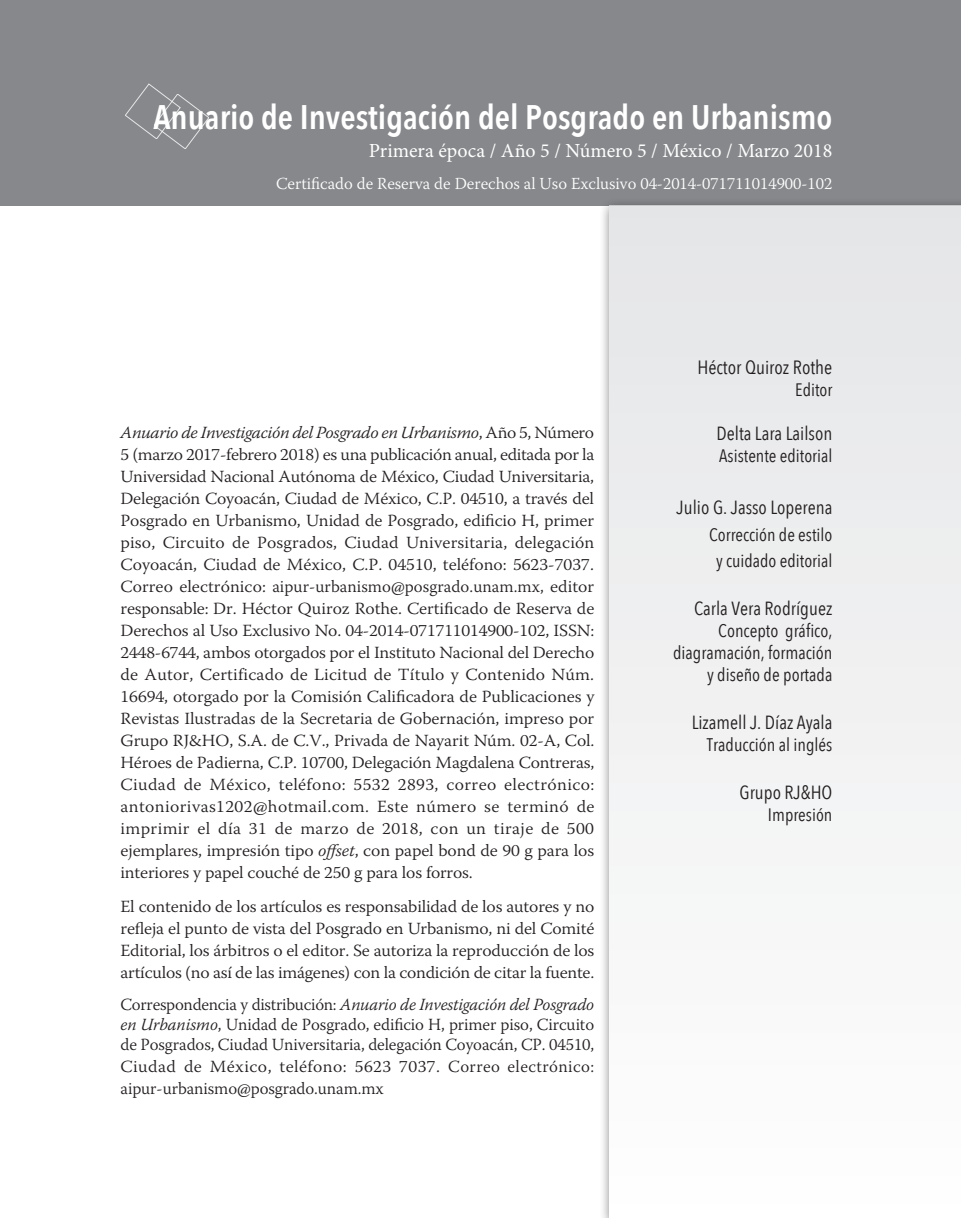
<style>
.page{position:relative;width:961px;height:1218px;background:#fff}
.page>*{position:absolute;margin:0;border:0;box-sizing:border-box;transform-origin:0 0}
.t1{font:600 34px "Avenir Next Condensed";color:#fff}
.t2{font:20px "Minion Pro";color:#fff}
.t3{font:19.2px "Avenir Next Condensed";color:#231f20}
.t4{font:19px "Avenir Next Condensed";color:#231f20}
.t5{font:18.2px/22px "Avenir Next Condensed";color:#231f20;text-align:right}
.t6{font:18px/26px "Avenir Next Condensed";color:#231f20;text-align:center}
.t7{font:300 17px/22px "Warnock Pro";letter-spacing:-.005em;color:#231f20;text-align:justify;scale:1.05 1}
.t8{font:300 17px/20px "Warnock Pro";letter-spacing:-.005em;color:#231f20;text-align:justify}
.t9{font:300 17px/22px "Warnock Pro";letter-spacing:.025em;color:#231f20;scale:1.05 1}
.t10{font:300 16.8px "Warnock Pro";color:#fff}
.s1{font-style:italic}
</style>
<div class="page">
<div style="left:0;top:0;width:961px;height:206px;background:#86888b"></div>
<div style="left:599px;top:197px;width:362px;height:1020px;background:#231f20;opacity:.75"></div>
<div style="left:610px;top:206px;width:351px;height:1011px;background:#f1f1f2"></div>
<svg style="left:125px;top:84px;width:84px;height:65px"></svg>
<h1 class="t1" style="left:153px;top:96px;width:680px">Anuario de Investigación del Posgrado en Urbanismo</h1>
<p class="t2" style="left:369px;top:137px;width:465px">Primera época / Año 5 / Número 5 / México / Marzo 2018</p>
<p class="t10" style="left:276px;top:173px;width:558px">Certificado de Reserva de Derechos al Uso Exclusivo 04-2014-071711014900-102</p>
<p class="t7" style="left:121px;top:421px;width:453px"><span class="s1">Anuario de Investigación del Posgrado en Urbanismo</span>, Año 5, Número 5 (marzo 2017-febrero 2018) es una publicación anual, editada por la Universidad Nacional Autónoma de México, Ciudad Universitaria, Delegación Coyoacán, Ciudad de México, C.P. 04510, a través del Posgrado en Urbanismo, Unidad de Posgrado, edificio H, primer piso, Circuito de Posgrados, Ciudad Universitaria, delegación Coyoacán, Ciudad de México, C.P. 04510, teléfono: 5623-7037.<br>Correo electrónico: aipur-urbanismo@posgrado.unam.mx, editor responsable: Dr. Héctor Quiroz Rothe. Certificado de Reserva de Derechos al Uso Exclusivo No. 04-2014-071711014900-102, ISSN:<br>2448-6744, ambos otorgados por el Instituto Nacional del Derecho de Autor, Certificado de Licitud de Título y Contenido Núm.<br>16694, otorgado por la Comisión Calificadora de Publicaciones y Revistas Ilustradas de la Secretaria de Gobernación, impreso por Grupo RJ&amp;HO, S.A. de C.V., Privada de Nayarit Núm. 02-A, Col.<br>Héroes de Padierna, C.P. 10700, Delegación Magdalena Contreras, Ciudad de México, teléfono: 5532 2893, correo electrónico: antoniorivas1202@hotmail.com. Este número se terminó de imprimir el día 31 de marzo de 2018, con un tiraje de 500 ejemplares, impresión tipo <span class="s1">offset</span>, con papel bond de 90 g para los interiores y papel couché de 250 g para los forros.</p>
<p class="t7" style="left:121px;top:895px;width:453px">El contenido de los artículos es responsabilidad de los autores y no refleja el punto de vista del Posgrado en Urbanismo, ni del Comité Editorial, los árbitros o el editor. Se autoriza la reproducción de los artículos (no así de las imágenes) con la condición de citar la fuente.</p>
<p class="t8" style="left:121px;top:994px;width:475px">Correspondencia y distribución: <span class="s1">Anuario de Investigación del Posgrado en Urbanismo</span>, Unidad de Posgrado, edificio H, primer piso, Circuito de Posgrados, Ciudad Universitaria, delegación Coyoacán, CP. 04510,</p>
<p class="t9" style="left:121px;top:1055px;width:453px">Ciudad de México, teléfono: 5623 7037. Correo electrónico: aipur-urbanismo@posgrado.unam.mx</p>
<p class="t3" style="left:697px;top:356px;width:137px">Héctor Quiroz Rothe</p>
<p class="t6" style="left:795px;top:377px;width:39px">Editor</p>
<p class="t4" style="left:716px;top:422px;width:117px">Delta Lara Lailson</p>
<p class="t6" style="left:719px;top:443px;width:115px">Asistente editorial</p>
<p class="t4" style="left:677px;top:496px;width:157px">Julio G. Jasso Loperena</p>
<p class="t6" style="left:709px;top:521px;width:125px">Corrección de estilo y cuidado editorial</p>
<p class="t4" style="left:694px;top:596px;width:140px">Carla Vera Rodríguez</p>
<p class="t5" style="left:673px;top:619px;width:161px">Concepto gráfico, diagramación, formación y diseño de portada</p>
<p class="t4" style="left:692px;top:710px;width:142px">Lizamell J. Díaz Ayala</p>
<p class="t5" style="left:707px;top:733px;width:127px">Traducción al inglés</p>
<p class="t4" style="left:739px;top:780px;width:94px">Grupo RJ&amp;HO</p>
<p class="t6" style="left:768px;top:801px;width:66px">Impresión</p>
</div>
